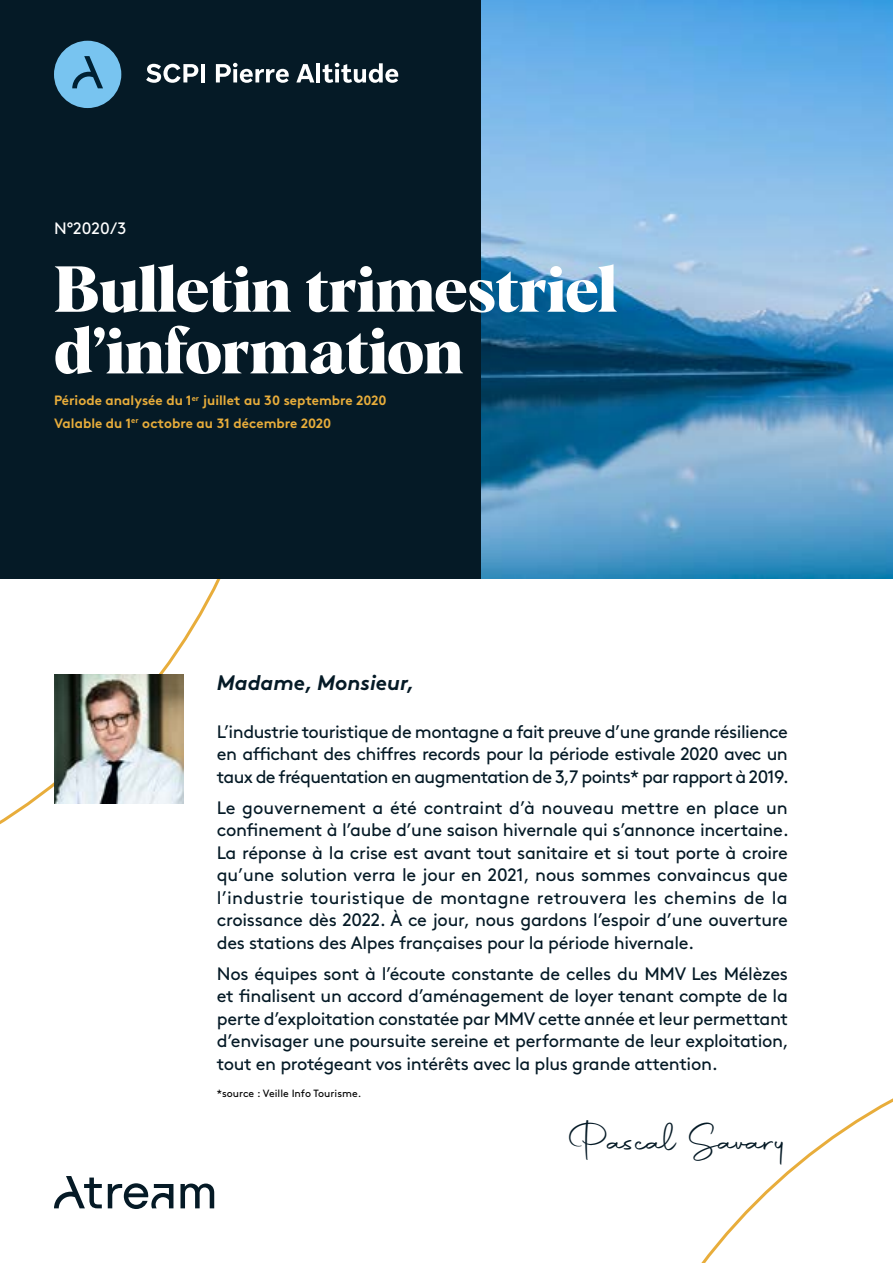
<style>
.page{position:relative;width:893px;height:1263px;background:#fff}
.page>*{position:absolute;margin:0;border:0;box-sizing:border-box;transform-origin:0 0}
.t1{font:700 63.45px/61.7px "Albra";color:#fff}
.t2{font:41.4px "Autography";color:#051a26}
.t3{font:italic 700 21px "Brown";color:#051a26}
.t4{font:18px/22.5px "Brown";letter-spacing:-.02em;color:#051a26;text-align:justify}
.t5{font:16.5px "Brown";color:#fff}
.t6{font:700 13.5px/22.6px "Brown";color:#e8ad3b}
.t7{font:10.5px "Brown";color:#000}
</style>
<div class="page">
<svg style="left:0;top:578px;width:281px;height:247px"></svg>
<img style="left:480px;top:0;width:413px;height:578px">
<div style="left:0;top:0;width:480px;height:578px;background:#051a26"></div>
<svg style="left:54px;top:1176px;width:48px;height:32px"></svg>
<svg style="left:180px;top:1183px;width:34px;height:25px"></svg>
<svg style="left:108px;top:1183px;width:65px;height:26px"></svg>
<svg style="left:146px;top:64px;width:52px;height:19px"></svg>
<hr style="left:201px;top:64px;width:4px;height:18px;background:#fff">
<svg style="left:216px;top:63px;width:73px;height:20px"></svg>
<svg style="left:296px;top:64px;width:18px;height:18px"></svg>
<hr style="left:316px;top:63px;width:4px;height:19px;background:#fff">
<svg style="left:323px;top:63px;width:75px;height:20px"></svg>
<div style="left:54px;top:41px;width:67px;height:67px;background:#78c4f0;border-radius:50%"></div>
<svg style="left:72px;top:56px;width:31px;height:32px"></svg>
<img style="left:54px;top:674px;width:129px;height:129px">
<svg style="left:701px;top:1098px;width:192px;height:165px"></svg>
<p class="t5" style="left:54px;top:216px;width:74px">N°2020/3</p>
<h1 class="t1" style="left:54px;top:255px;width:564px">Bulletin trimestriel d’information</h1>
<p class="t6" style="left:54px;top:388px;width:334px">Période analysée du 1<sup>er</sup> juillet au 30 septembre 2020<br>Valable du 1<sup>er</sup> octobre au 31 décembre 2020</p>
<p class="t3" style="left:217px;top:666px;width:199px">Madame, Monsieur,</p>
<p class="t4" style="left:217px;top:719px;width:574px">L’industrie touristique de montagne a fait preuve d’une grande résilience en affichant des chiffres records pour la période estivale 2020 avec un taux de fréquentation en augmentation de 3,7 points* par rapport à 2019.</p>
<p class="t4" style="left:217px;top:795px;width:573px">Le gouvernement a été contraint d’à nouveau mettre en place un confinement à l’aube d’une saison hivernale qui s’annonce incertaine.<br>La réponse à la crise est avant tout sanitaire et si tout porte à croire qu’une solution verra le jour en 2021, nous sommes convaincus que l’industrie touristique de montagne retrouvera les chemins de la croissance dès 2022. À ce jour, nous gardons l’espoir d’une ouverture des stations des Alpes françaises pour la période hivernale.</p>
<p class="t4" style="left:217px;top:961px;width:573px">Nos équipes sont à l’écoute constante de celles du MMV Les Mélèzes et finalisent un accord d’aménagement de loyer tenant compte de la perte d’exploitation constatée par MMV cette année et leur permettant d’envisager une poursuite sereine et performante de leur exploitation, tout en protégeant vos intérêts avec la plus grande attention.</p>
<p class="t7" style="left:217px;top:1085px;width:146px">*source : Veille Info Tourisme.</p>
<h2 class="t2" style="left:568px;top:1114px;width:221px">Pascal Savary</h2>
</div>
